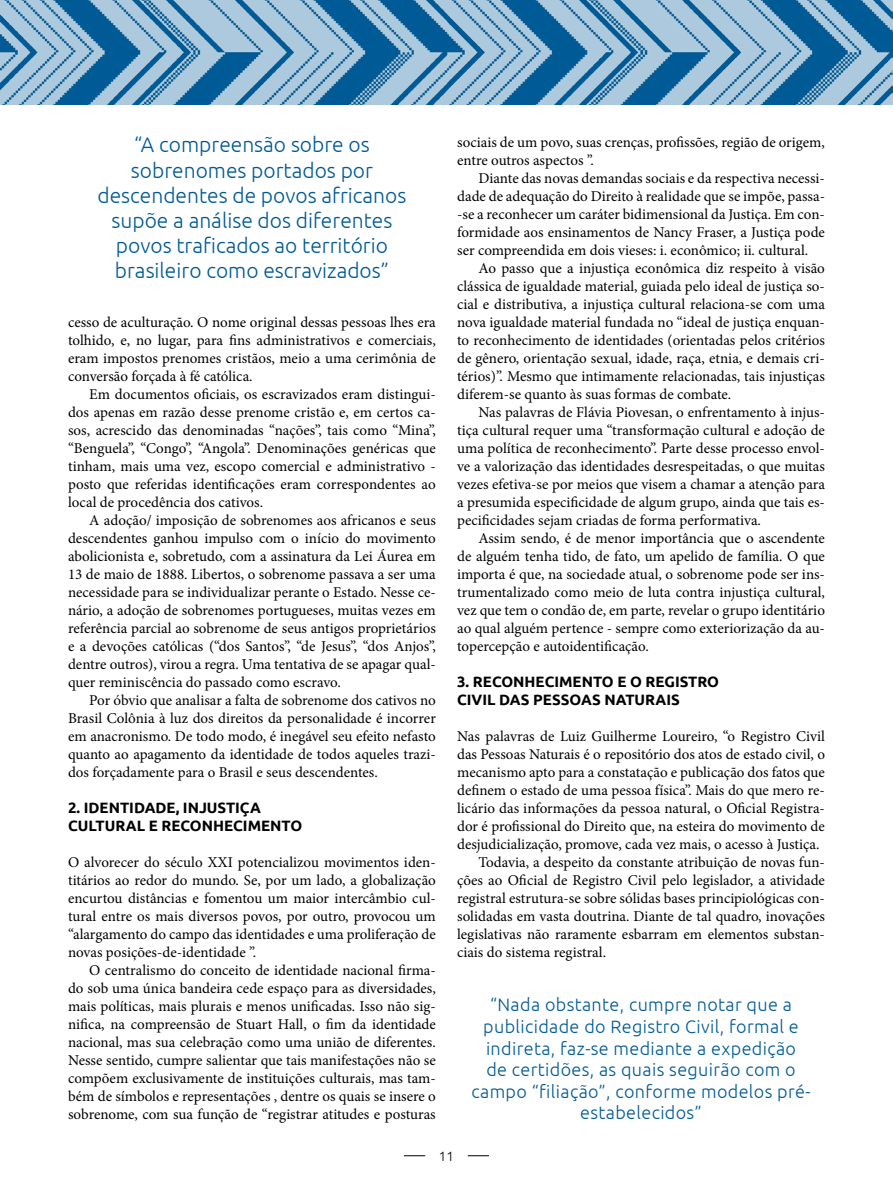
<style>
.page{position:relative;width:893px;height:1191px;background:#fff}
.page>*{position:absolute;margin:0;border:0;box-sizing:border-box;transform-origin:0 0}
.t1{font:300 21px/25.2px "Ubuntu";color:#005a96;text-align:center}
.t2{font:300 18px/21.6px "Ubuntu";letter-spacing:.02em;color:#005a96;text-align:center}
.t3{font:15px/18px "Minion Pro";color:#000;text-align:justify}
.t4{font:700 15px/18px "Ubuntu";color:#000}
.t5{font:300 13.5px "Ubuntu";color:#000}
</style>
<div class="page">
<svg style="left:404px;top:1155px;width:21px;height:1px"></svg>
<svg style="left:468px;top:1155px;width:21px;height:1px"></svg>
<img style="left:0;top:0;width:893px;height:104px">
<h1 class="t1" style="left:97px;top:132px;width:310px">“A compreensão sobre os sobrenomes portados por descendentes de povos africanos supõe a análise dos diferentes povos traficados ao território brasileiro como escravizados”</h1>
<p class="t3" style="left:68px;top:313px;width:369px">cesso de aculturação. O nome original dessas pessoas lhes era tolhido, e, no lugar, para fins administrativos e comerciais, eram impostos prenomes cristãos, meio a uma cerimônia de conversão forçada à fé católica.</p>
<p class="t3" style="left:68px;top:385px;width:369px;text-indent:21px">Em documentos oficiais, os escravizados eram distingui&shy;dos apenas em razão desse prenome cristão e, em certos ca&shy;sos, acrescido das denominadas “nações”, tais como “Mina”, “Benguela”, “Congo”, “Angola”. Denominações genéricas que tinham, mais uma vez, escopo comercial e administrativo - posto que referidas identificações eram correspondentes ao local de procedência dos cativos.</p>
<p class="t3" style="left:68px;top:511px;width:369px;text-indent:21px">A adoção/ imposição de sobrenomes aos africanos e seus descendentes ganhou impulso com o início do movimento abolicionista e, sobretudo, com a assinatura da Lei Áurea em 13 de maio de 1888. Libertos, o sobrenome passava a ser uma necessidade para se individualizar perante o Estado. Nesse ce&shy;nário, a adoção de sobrenomes portugueses, muitas vezes em referência parcial ao sobrenome de seus antigos proprietários e a devoções católicas (“dos Santos”, “de Jesus”, “dos Anjos”, dentre outros), virou a regra. Uma tentativa de se apagar qual&shy;quer reminiscência do passado como escravo.</p>
<p class="t3" style="left:68px;top:691px;width:369px;text-indent:21px">Por óbvio que analisar a falta de sobrenome dos cativos no Brasil Colônia à luz dos direitos da personalidade é incorrer em anacronismo. De todo modo, é inegável seu efeito nefasto quanto ao apagamento da identidade de todos aqueles trazi&shy;dos forçadamente para o Brasil e seus descendentes.</p>
<p class="t4" style="left:68px;top:798px;width:236px">2. IDENTIDADE, INJUSTIÇA<br>CULTURAL E RECONHECIMENTO</p>
<p class="t3" style="left:68px;top:853px;width:369px">O alvorecer do século XXI potencializou movimentos iden&shy;titários ao redor do mundo. Se, por um lado, a globalização encurtou distâncias e fomentou um maior intercâmbio cul&shy;tural entre os mais diversos povos, por outro, provocou um “alargamento do campo das identidades e uma proliferação de novas posições-de-identidade ”.</p>
<p class="t3" style="left:68px;top:961px;width:369px;text-indent:21px">O centralismo do conceito de identidade nacional firma&shy;do sob uma única bandeira cede espaço para as diversidades, mais políticas, mais plurais e menos unificadas. Isso não sig&shy;nifica, na compreensão de Stuart Hall, o fim da identidade nacional, mas sua celebração como uma união de diferentes.<br>Nesse sentido, cumpre salientar que tais manifestações não se compõem exclusivamente de instituições culturais, mas tam&shy;bém de símbolos e representações , dentre os quais se insere o sobrenome, com sua função de “registrar atitudes e posturas</p>
<p class="t3" style="left:457px;top:133px;width:369px">sociais de um povo, suas crenças, profissões, região de origem, entre outros aspectos ”.</p>
<p class="t3" style="left:457px;top:169px;width:369px;text-indent:21px">Diante das novas demandas sociais e da respectiva necessi&shy;dade de adequação do Direito à realidade que se impõe, passa--se a reconhecer um caráter bidimensional da Justiça. Em con&shy;formidade aos ensinamentos de Nancy Fraser, a Justiça pode ser compreendida em dois vieses: i. econômico; ii. cultural.</p>
<p class="t3" style="left:457px;top:259px;width:369px;text-indent:21px">Ao passo que a injustiça econômica diz respeito à visão clássica de igualdade material, guiada pelo ideal de justiça so&shy;cial e distributiva, a injustiça cultural relaciona-se com uma nova igualdade material fundada no “ideal de justiça enquan&shy;to reconhecimento de identidades (orientadas pelos critérios de gênero, orientação sexual, idade, raça, etnia, e demais cri&shy;térios)”. Mesmo que intimamente relacionadas, tais injustiças diferem-se quanto às suas formas de combate.</p>
<p class="t3" style="left:457px;top:403px;width:369px;text-indent:21px">Nas palavras de Flávia Piovesan, o enfrentamento à injus&shy;tiça cultural requer uma “transformação cultural e adoção de uma política de reconhecimento”. Parte desse processo envol&shy;ve a valorização das identidades desrespeitadas, o que muitas vezes efetiva-se por meios que visem a chamar a atenção para a presumida especificidade de algum grupo, ainda que tais es&shy;pecificidades sejam criadas de forma performativa.</p>
<p class="t3" style="left:457px;top:529px;width:369px;text-indent:21px">Assim sendo, é de menor importância que o ascendente de alguém tenha tido, de fato, um apelido de família. O que importa é que, na sociedade atual, o sobrenome pode ser ins&shy;trumentalizado como meio de luta contra injustiça cultural, vez que tem o condão de, em parte, revelar o grupo identitário ao qual alguém pertence - sempre como exteriorização da au&shy;topercepção e autoidentificação.</p>
<p class="t4" style="left:457px;top:672px;width:263px">3. RECONHECIMENTO E O REGISTRO<br>CIVIL DAS PESSOAS NATURAIS</p>
<p class="t3" style="left:457px;top:727px;width:369px">Nas palavras de Luiz Guilherme Loureiro, “o Registro Civil</p>
<p class="t3" style="left:457px;top:745px;width:369px">das Pessoas Naturais é o repositório dos atos de estado civil, o</p>
<p class="t3" style="left:457px;top:763px;width:369px">mecanismo apto para a constatação e publicação dos fatos que</p>
<p class="t3" style="left:457px;top:781px;width:369px">definem o estado de uma pessoa física”. Mais do que mero re-</p>
<p class="t3" style="left:457px;top:799px;width:369px">licário das informações da pessoa natural, o Oficial Registra-</p>
<p class="t3" style="left:457px;top:817px;width:369px">dor é profissional do Direito que, na esteira do movimento de</p>
<p class="t3" style="left:457px;top:835px;width:364px">desjudicialização, promove, cada vez mais, o acesso à Justiça.</p>
<p class="t3" style="left:478px;top:853px;width:348px">Todavia, a despeito da constante atribuição de novas fun-</p>
<p class="t3" style="left:457px;top:871px;width:369px">ções ao Oficial de Registro Civil pelo legislador, a atividade</p>
<p class="t3" style="left:457px;top:889px;width:369px">registral estrutura-se sobre sólidas bases principiológicas con-</p>
<p class="t3" style="left:457px;top:907px;width:369px">solidadas em vasta doutrina. Diante de tal quadro, inovações</p>
<p class="t3" style="left:457px;top:925px;width:369px">legislativas não raramente esbarram em elementos substan-</p>
<p class="t3" style="left:457px;top:943px;width:150px">ciais do sistema registral.</p>
<p class="t2" style="left:472px;top:993px;width:340px">“Nada obstante, cumpre notar que a publicidade do Registro Civil, formal e indireta, faz-se mediante a expedição<br>de certidões, as quais seguirão com o campo “filiação”, conforme modelos pré&shy;estabelecidos”</p>
<p class="t5" style="left:439px;top:1148px;width:17px">11</p>
</div>
